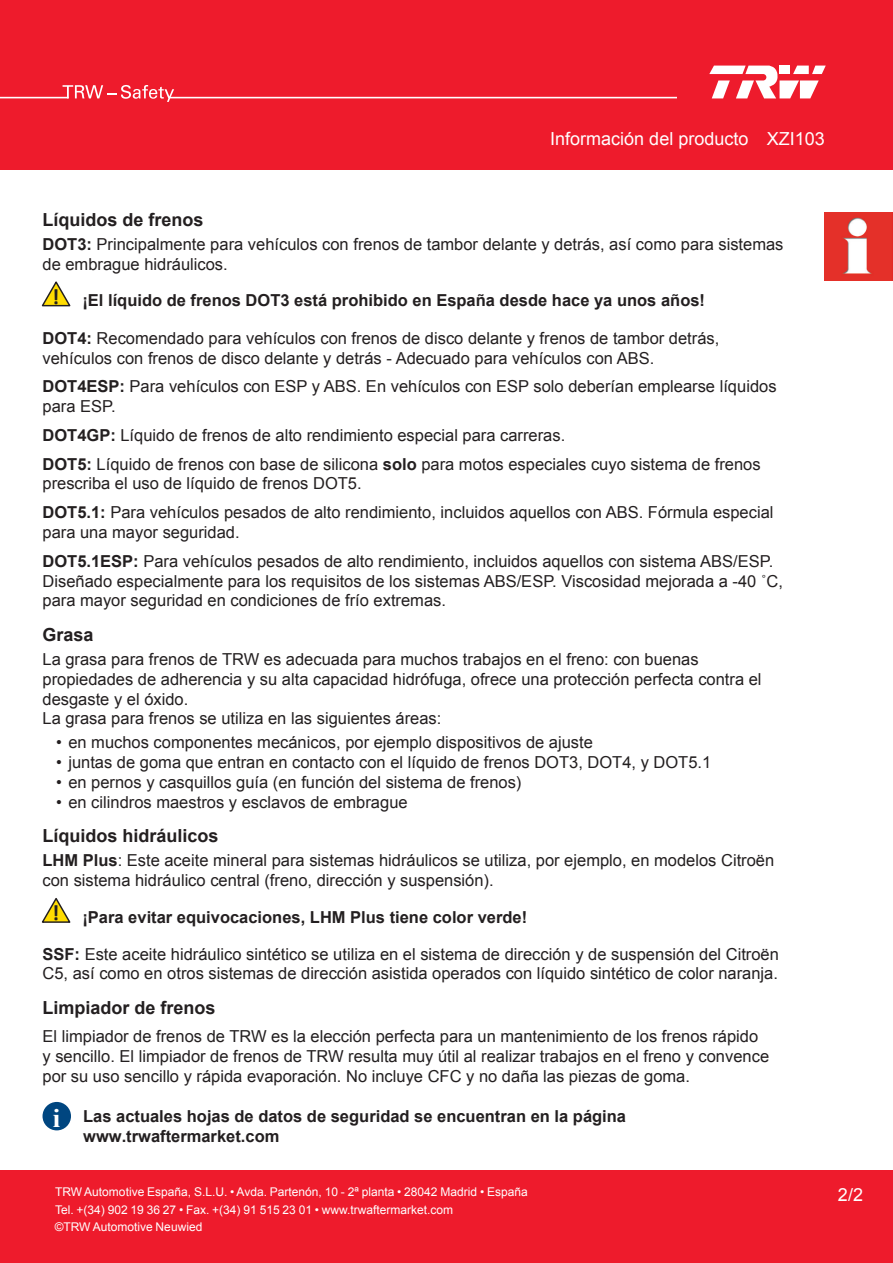
<style>
.page{position:relative;width:893px;height:1263px;background:#ee1b2c}
.page>*{position:absolute;margin:0;border:0;box-sizing:border-box;transform-origin:0 0}
.t1{font:700 18px "Arial";color:#231f20}
.t2{font:18px "Arial";color:#fff}
.t3{font:16.5px/19.8px "Arial";color:#231f20}
.t4{font:700 16.5px/19.8px "Arial";color:#231f20}
.t5{font:12px/17.2px "Arial";color:#fff}
.s1{font-weight:700}
.s2{font-family:"Shonar Bangla";font-size:32.25px;color:#fff}
</style>
<div class="page">
<svg style="left:63px;top:85px;width:111px;height:17px"></svg>
<hr style="left:0;top:97px;width:69px;height:1px;background:#fff">
<hr style="left:169px;top:97px;width:507px;height:1px;background:#fff">
<svg style="left:709px;top:66px;width:117px;height:32px"></svg>
<div style="left:0;top:171px;width:893px;height:999px;background:#fff"></div>
<img style="left:825px;top:213px;width:68px;height:68px">
<svg style="left:41px;top:281px;width:30px;height:26px"></svg>
<svg style="left:41px;top:898px;width:30px;height:25px"></svg>
<div style="left:43px;top:1102px;width:28px;height:28px;background:#004680;border-radius:50%"></div>
<p class="t2" style="left:550px;top:127px;width:200px">Información del producto</p>
<p class="t2" style="left:767px;top:127px;width:60px">XZI103</p>
<p class="t1" style="left:43px;top:207px;width:163px">Líquidos de frenos</p>
<p class="t3" style="left:43px;top:234px;width:742px"><span class="s1">DOT3:</span> Principalmente para vehículos con frenos de tambor delante y detrás, así como para sistemas de embrague hidráulicos.</p>
<p class="t4" style="left:52px;top:291px;width:654px"><sup>!</sup> ¡El líquido de frenos DOT3 está prohibido en España desde hace ya unos años!</p>
<p class="t3" style="left:43px;top:328px;width:678px"><span class="s1">DOT4:</span> Recomendado para vehículos con frenos de disco delante y frenos de tambor detrás, vehículos con frenos de disco delante y detrás - Adecuado para vehículos con ABS.</p>
<p class="t3" style="left:43px;top:377px;width:736px"><span class="s1">DOT4ESP:</span> Para vehículos con ESP y ABS. En vehículos con ESP solo deberían emplearse líquidos para ESP.</p>
<p class="t3" style="left:43px;top:421px;width:720px;line-height:28.8px"><span class="s1">DOT4GP:</span> Líquido de frenos de alto rendimiento especial para carreras.<br><span class="s1">DOT5:</span> Líquido de frenos con base de silicona <span class="s1">solo</span> para motos especiales cuyo sistema de frenos</p>
<p class="t3" style="left:43px;top:469px;width:732px;line-height:28.8px">prescriba el uso de líquido de frenos DOT5.<br><span class="s1">DOT5.1:</span> Para vehículos pesados de alto rendimiento, incluidos aquellos con ABS. Fórmula especial</p>
<p class="t3" style="left:43px;top:518px;width:732px;line-height:28.8px">para una mayor seguridad.<br><span class="s1">DOT5.1ESP:</span> Para vehículos pesados de alto rendimiento, incluidos aquellos con sistema ABS/ESP.</p>
<p class="t3" style="left:43px;top:571px;width:742px">Diseñado especialmente para los requisitos de los sistemas ABS/ESP. Viscosidad mejorada a -40 ˚C, para mayor seguridad en condiciones de frío extremas.</p>
<p class="t1" style="left:43px;top:622px;width:53px">Grasa</p>
<p class="t3" style="left:43px;top:649px;width:721px">La grasa para frenos de TRW es adecuada para muchos trabajos en el freno: con buenas propiedades de adherencia y su alta capacidad hidrófuga, ofrece una protección perfecta contra el desgaste y el óxido.<br>La grasa para frenos se utiliza en las siguientes áreas:</p>
<p class="t3" style="left:56px;top:733px;width:538px">• en muchos componentes mecánicos, por ejemplo dispositivos de ajuste</p>
<p class="t3" style="left:56px;top:753px;width:657px">• juntas de goma que entran en contacto con el líquido de frenos DOT3, DOT4, y DOT5.1</p>
<p class="t3" style="left:56px;top:772px;width:467px">• en pernos y casquillos guía (en función del sistema de frenos)</p>
<p class="t3" style="left:56px;top:792px;width:353px">• en cilindros maestros y esclavos de embrague</p>
<p class="t1" style="left:43px;top:824px;width:178px">Líquidos hidráulicos</p>
<p class="t3" style="left:43px;top:851px;width:733px"><span class="s1">LHM Plus</span>: Este aceite mineral para sistemas hidráulicos se utiliza, por ejemplo, en modelos Citroën con sistema hidráulico central (freno, dirección y suspensión).</p>
<p class="t4" style="left:52px;top:908px;width:477px"><sup>!</sup> ¡Para evitar equivocaciones, LHM Plus tiene color verde!</p>
<p class="t3" style="left:43px;top:944px;width:738px"><span class="s1">SSF:</span> Este aceite hidráulico sintético se utiliza en el sistema de dirección y de suspensión del Citroën<br>C5, así como en otros sistemas de dirección asistida operados con líquido sintético de color naranja.</p>
<p class="t1" style="left:43px;top:995px;width:175px">Limpiador de frenos</p>
<p class="t3" style="left:43px;top:1026px;width:728px">El limpiador de frenos de TRW es la elección perfecta para un mantenimiento de los frenos rápido y sencillo. El limpiador de frenos de TRW resulta muy útil al realizar trabajos en el freno y convence por su uso sencillo y rápida evaporación. No incluye CFC y no daña las piezas de goma.</p>
<p class="t4" style="left:83px;top:1107px;width:544px;text-indent:-30px"><span class="s2">i</span> Las actuales hojas de datos de seguridad se encuentran en la página www.trwaftermarket.com</p>
<p class="t5" style="left:55px;top:1184px;width:474px">TRW Automotive España, S.L.U. • Avda. Partenón, 10 - 2ª planta • 28042 Madrid • España<br>Tel. +(34) 902 19 36 27 • Fax. +(34) 91 515 23 01 • www.trwaftermarket.com</p>
<p class="t5" style="left:55px;top:1218px;width:149px">©TRW Automotive Neuwied</p>
<p class="t2" style="left:838px;top:1183px;width:27px">2/2</p>
</div>
